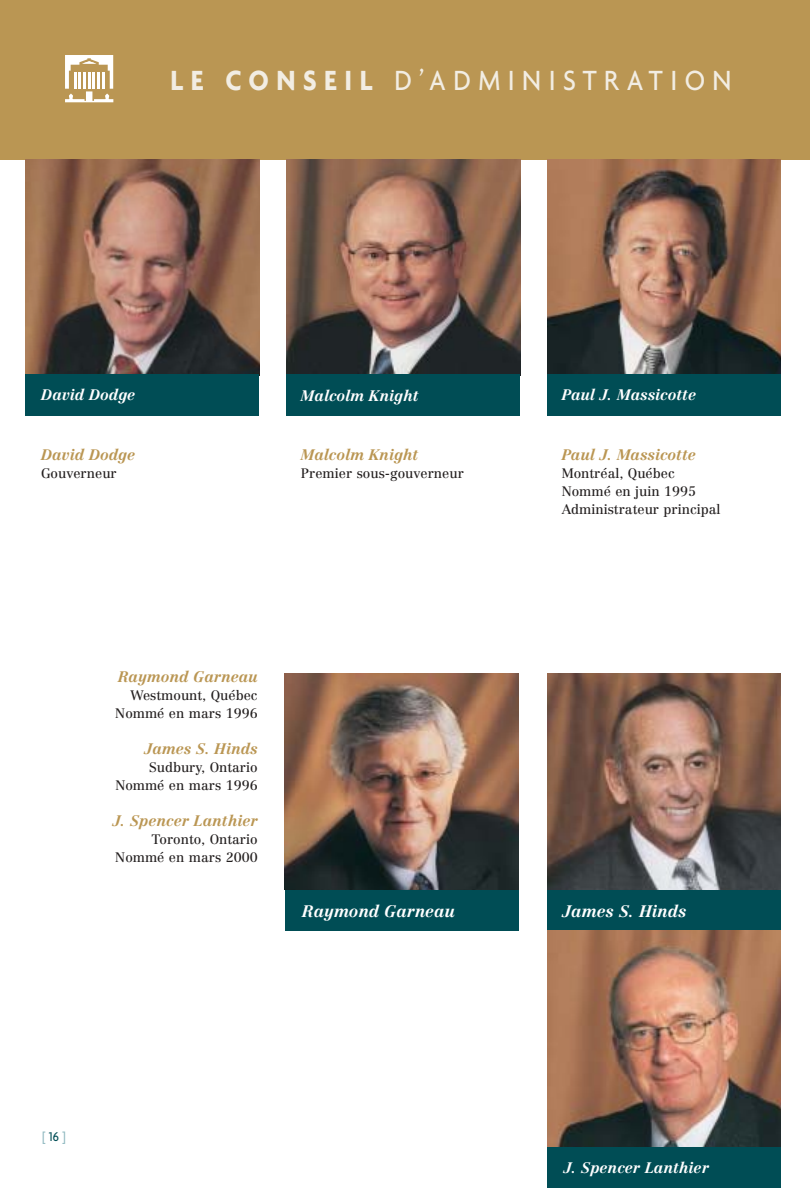
<style>
.page{position:relative;width:810px;height:1188px;background:#fff}
.page>*{position:absolute;margin:0;border:0;box-sizing:border-box;transform-origin:0 0}
.t1{font:500 30px "Agenda";letter-spacing:.275em;color:#f2ede3;scale:.9 1}
.t2{font:italic 700 16.35px "Centennial";color:#fff}
.t3{font:italic 700 15px "Centennial";color:#ba9653}
.t4{font:italic 700 15px "Centennial";color:#fff}
.t5{font:13.5px/18px "Centennial";color:#231f1f;text-align:right}
.t6{font:500 13.5px "Agenda";color:#90b9c0;scale:.9 1}
.s1{font-weight:700}
.s2{color:#004d55}
</style>
<div class="page">
<div style="left:0;top:0;width:810px;height:159px;background:#ba9653"></div>
<div style="left:547px;top:1147px;width:234px;height:41px;background:#004d55"></div>
<div style="left:547px;top:890px;width:234px;height:41px;background:#004d55"></div>
<div style="left:285px;top:890px;width:234px;height:41px;background:#004d55"></div>
<img style="left:547px;top:674px;width:234px;height:216px">
<img style="left:25px;top:159px;width:234px;height:216px">
<img style="left:286px;top:159px;width:234px;height:216px">
<img style="left:547px;top:159px;width:234px;height:216px">
<img style="left:547px;top:931px;width:234px;height:216px">
<img style="left:285px;top:674px;width:234px;height:216px">
<svg style="left:65px;top:55px;width:48px;height:47px"></svg>
<div style="left:547px;top:375px;width:234px;height:41px;background:#004d55"></div>
<div style="left:286px;top:375px;width:234px;height:41px;background:#004d55"></div>
<div style="left:25px;top:375px;width:234px;height:41px;background:#004d55"></div>
<h1 class="t1" style="left:170px;top:68px;width:625px"><span class="s1">LE CONSEIL</span> D’ADMINISTRATION</h1>
<p class="t4" style="left:41px;top:388px;width:96px">David Dodge</p>
<p class="t4" style="left:301px;top:389px;width:119px">Malcolm Knight</p>
<p class="t4" style="left:562px;top:388px;width:136px">Paul J. Massicotte</p>
<p class="t3" style="left:41px;top:449px;width:96px">David Dodge</p>
<p class="t5" style="left:41px;top:466px;width:77px">Gouverneur</p>
<p class="t3" style="left:301px;top:449px;width:119px">Malcolm Knight</p>
<p class="t5" style="left:301px;top:466px;width:165px">Premier sous-gouverneur</p>
<p class="t3" style="left:118px;top:671px;width:141px">Raymond Garneau</p>
<p class="t5" style="left:115px;top:687px;width:144px">Westmount, Québec<br>Nommé en mars 1996</p>
<p class="t3" style="left:144px;top:743px;width:115px">James S. Hinds</p>
<p class="t5" style="left:115px;top:759px;width:144px">Sudbury, Ontario<br>Nommé en mars 1996</p>
<p class="t3" style="left:113px;top:815px;width:146px">J. Spencer Lanthier</p>
<p class="t5" style="left:115px;top:831px;width:144px">Toronto, Ontario<br>Nommé en mars 2000</p>
<p class="t2" style="left:302px;top:904px;width:154px">Raymond Garneau</p>
<p class="t6" style="left:42px;top:1131px;width:28px">[ <span class="s2">16</span> ]</p>
<p class="t3" style="left:562px;top:449px;width:136px">Paul J. Massicotte</p>
<p class="t5" style="left:562px;top:466px;width:160px;text-align:left">Montréal, Québec<br>Nommé en juin 1995<br>Administrateur principal</p>
<p class="t2" style="left:563px;top:904px;width:125px">James S. Hinds</p>
<p class="t4" style="left:564px;top:1162px;width:146px">J. Spencer Lanthier</p>
</div>
